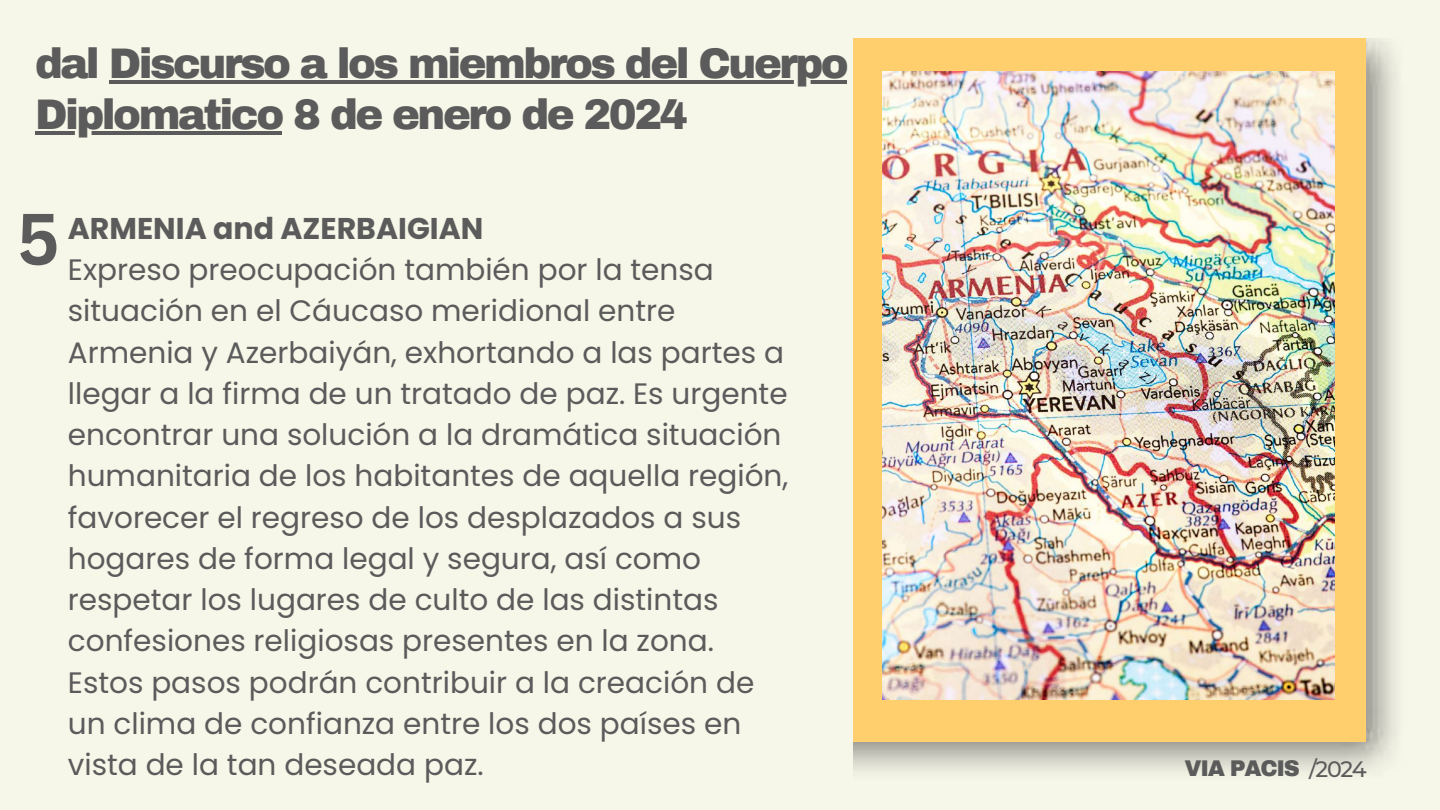
<style>
.page{position:relative;width:1440px;height:810px;background:#f6f6e9}
.page>*{position:absolute;margin:0;border:0;box-sizing:border-box;transform-origin:0 0}
.t1{font:700 71px "Canva Sans";color:#5b5b5b}
.t2{font:900 41.8px/51px "Archivo";letter-spacing:-.06em;color:#5b5b5b}
.t3{font:700 30px "Poppins";color:#5b5b5b}
.t4{font:29.5px/41.2px "Poppins";color:#5b5b5b}
.t5{font:900 22.2px "Archivo";letter-spacing:-.06em;color:#5b5b5b}
.s1{font-family:"Montserrat";font-weight:500}
</style>
<div class="page">
<div style="left:854px;top:38px;width:512px;height:704px;background:#ffce6d"></div>
<img style="left:882px;top:72px;width:453px;height:627px">
<hr style="left:109px;top:80px;width:737px;height:4px;background:#5b5b5b">
<hr style="left:35px;top:131px;width:247px;height:4px;background:#5b5b5b">
<h2 class="t2" style="left:35px;top:38px;width:815px">dal Discurso a los miembros del Cuerpo<br>Diplomatico 8 de enero de 2024</h2>
<h1 class="t1" style="left:17px;top:189px;width:44px">5</h1>
<p class="t3" style="left:68px;top:207px;width:417px">ARMENIA and AZERBAIGIAN</p>
<p class="t4" style="left:68px;top:249px;width:722px">Expreso preocupación también por la tensa situación en el Cáucaso meridional entre Armenia y Azerbaiyán, exhortando a las partes a llegar a la firma de un tratado de paz. Es urgente encontrar una solución a la dramática situación humanitaria de los habitantes de aquella región, favorecer el regreso de los desplazados a sus hogares de forma legal y segura, así como respetar los lugares de culto de las distintas confesiones religiosas presentes en la zona.<br>Estos pasos podrán contribuir a la creación de un clima de confianza entre los dos países en vista de la tan deseada paz.</p>
<p class="t5" style="left:1185px;top:757px;width:184px">VIA PACIS <span class="s1">/2024</span></p>
</div>
